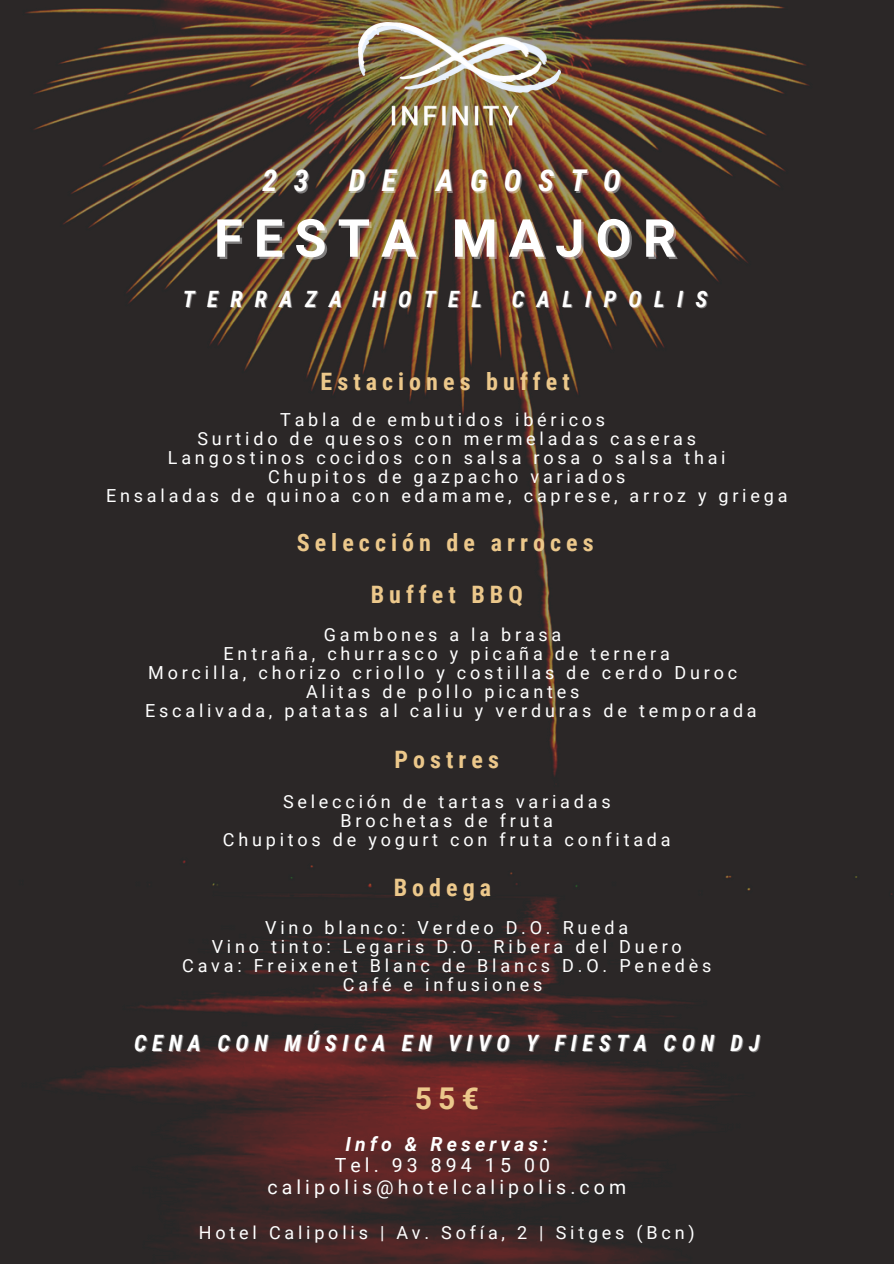
<style>
.page{position:relative;width:894px;height:1264px;background:#fff}
.page>*{position:absolute;margin:0;border:0;box-sizing:border-box;transform-origin:0 0}
.t1{font:700 52.5px "Roboto";letter-spacing:.21em;color:#fff}
.t2{font:italic 700 30px "Roboto Condensed";letter-spacing:.55em;color:#fff}
.t3{font:700 30px "Roboto";color:#ecc88b}
.t4{font:700 24px "Roboto Condensed";letter-spacing:.21em;color:#ecc88b}
.t5{font:italic 700 22.5px "Roboto Condensed";letter-spacing:.25em;color:#fff}
.t6{font:italic 700 22.5px "Roboto Condensed";letter-spacing:.55em;color:#fff}
.t7{font:19.5px "Roboto";letter-spacing:.21em;color:#fff}
.t8{font:italic 700 19.5px "Roboto";letter-spacing:.21em;color:#fff}
.t9{font:18px "Roboto";letter-spacing:.21em;color:#fff}
</style>
<div class="page">
<img style="left:0;top:0;width:893px;height:1263px">
<img style="left:358px;top:22px;width:202px;height:105px">
<p class="t2" style="left:262px;top:163px;width:48px">2 3</p>
<p class="t2" style="left:348px;top:163px;width:49px">D E</p>
<p class="t2" style="left:436px;top:163px;width:186px">AGOSTO</p>
<p class="t1" style="left:214px;top:208px;width:464px">FESTA MAJOR</p>
<p class="t6" style="left:183px;top:286px;width:161px">TERRAZA</p>
<p class="t5" style="left:372px;top:286px;width:111px">HOTEL</p>
<p class="t6" style="left:511px;top:286px;width:197px">CALIPOLIS</p>
<p class="t4" style="left:320px;top:368px;width:250px">Estaciones buffet</p>
<p class="t9" style="left:280px;top:409px;width:326px">Tabla de embutidos ibéricos</p>
<p class="t9" style="left:197px;top:428px;width:500px">Surtido de quesos con mermeladas caseras</p>
<p class="t9" style="left:168px;top:447px;width:559px">Langostinos cocidos con salsa rosa o salsa thai</p>
<h5 class="t9" style="left:268px;top:466px;width:359px">Chupitos de gazpacho variados</h5>
<h5 class="t9" style="left:106px;top:485px;width:682px">Ensaladas de quinoa con edamame, caprese, arroz y griega</h5>
<p class="t4" style="left:297px;top:528px;width:298px">Selección de arroces</p>
<p class="t4" style="left:370px;top:581px;width:154px">Buffet BBQ</p>
<p class="t9" style="left:324px;top:624px;width:239px">Gambones a la brasa</p>
<h2 class="t9" style="left:223px;top:643px;width:447px">Entraña, churrasco y picaña de ternera</h2>
<h1 class="t9" style="left:148px;top:662px;width:590px">Morcilla, chorizo criollo y costillas de cerdo Duroc</h1>
<h4 class="t9" style="left:306px;top:681px;width:275px">Alitas de pollo picantes</h4>
<h5 class="t9" style="left:145px;top:700px;width:613px">Escalivada, patatas al caliu y verduras de temporada</h5>
<p class="t4" style="left:394px;top:745px;width:106px">Postres</p>
<p class="t9" style="left:283px;top:790px;width:329px">Selección de tartas variadas</p>
<p class="t9" style="left:340px;top:810px;width:214px">Brochetas de fruta</p>
<p class="t9" style="left:223px;top:829px;width:449px">Chupitos de yogurt con fruta confitada</p>
<h5 class="t4" style="left:393px;top:873px;width:99px">Bodega</h5>
<p class="t9" style="left:265px;top:916px;width:364px">Vino blanco: Verdeo D.O. Rueda</p>
<p class="t9" style="left:212px;top:936px;width:471px">Vino tinto: Legaris D.O. Ribera del Duero</p>
<p class="t9" style="left:182px;top:955px;width:530px">Cava: Freixenet Blanc de Blancs D.O. Penedès</p>
<h5 class="t9" style="left:343px;top:974px;width:201px">Café e infusiones</h5>
<p class="t5" style="left:134px;top:1030px;width:626px">CENA CON MÚSICA EN VIVO Y FIESTA CON DJ</p>
<p class="t3" style="left:414px;top:1080px;width:66px">55€</p>
<h3 class="t8" style="left:345px;top:1132px;width:204px">Info &amp; Reservas:</h3>
<p class="t7" style="left:334px;top:1153px;width:217px">Tel. 93 894 15 00</p>
<p class="t7" style="left:267px;top:1175px;width:360px">calipolis@hotelcalipolis.com</p>
<h4 class="t9" style="left:199px;top:1222px;width:497px">Hotel Calipolis | Av. Sofía, 2 | Sitges (Bcn)</h4>
</div>
